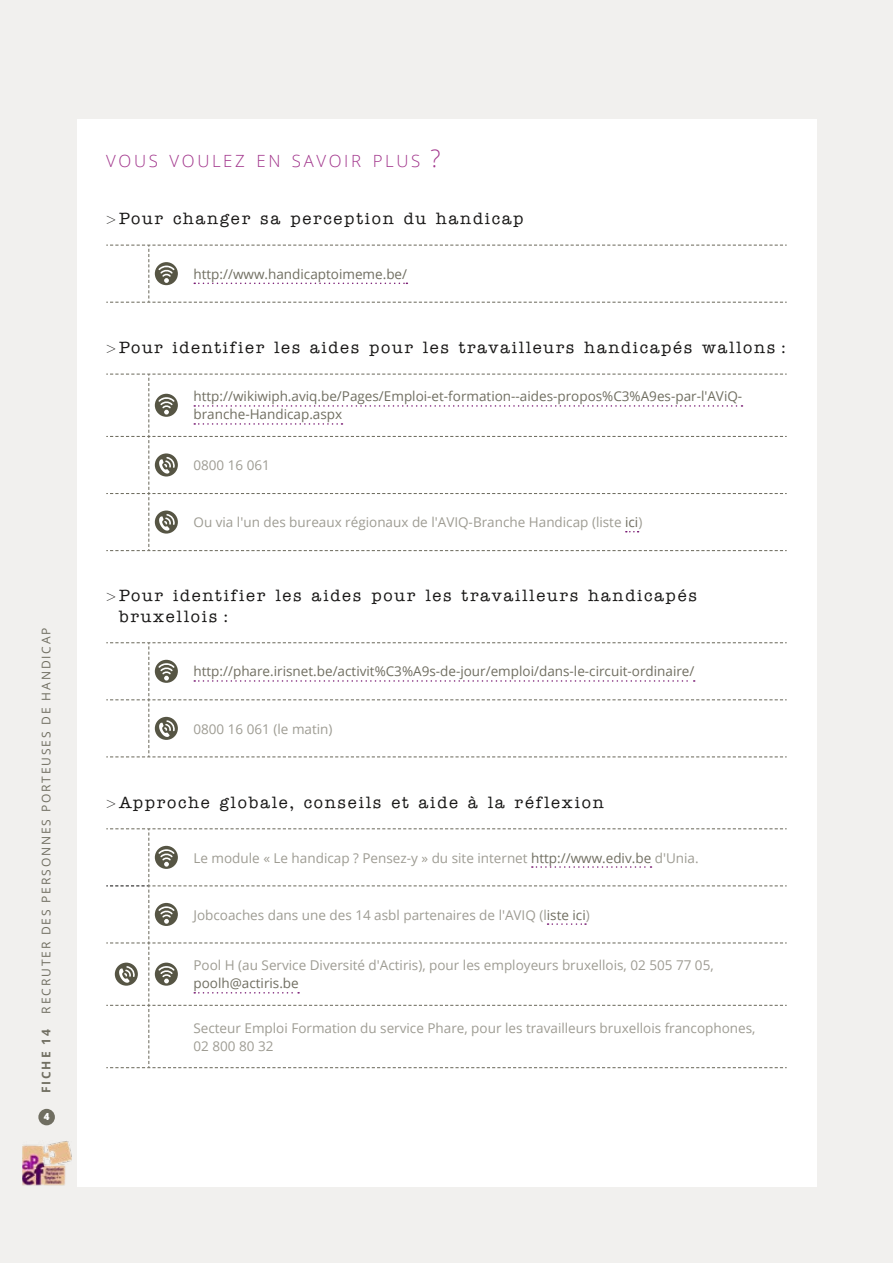
<style>
.page{position:relative;width:893px;height:1263px;background:#f1f0ee}
.page>*{position:absolute;margin:0;border:0;box-sizing:border-box;transform-origin:0 0}
.t1{font:300 16.8px "Open Sans";letter-spacing:.155em;color:#a1348b}
.t2{font:500 16.5px/20.2px "American Typewriter";letter-spacing:.11em;color:#181716}
.t3{font:13.5px/18px "Open Sans";color:#9e9c93}
.t4{font:13.5px/18px "Open Sans";color:#706e61}
.t5{font:12px "Open Sans";letter-spacing:.155em;color:#706e61}
.t6{font:700 12px "Open Sans";letter-spacing:.155em;color:#706e61}
.t7{font:800 9.75px "Open Sans";color:#fff}
.s1{font-size:24px}
.s2{font-weight:300;font-stretch:condensed}
.s3{color:#706e61}
</style>
<div class="page">
<div style="left:38px;top:1109px;width:17px;height:16px;background:#706e61;border-radius:50%"></div>
<div style="left:77px;top:119px;width:739px;height:1067px;background:#fff"></div>
<img style="left:22px;top:1141px;width:50px;height:44px">
<svg style="left:106px;top:245px;width:681px;height:58px"></svg>
<svg style="left:106px;top:374px;width:681px;height:177px"></svg>
<svg style="left:106px;top:642px;width:681px;height:115px"></svg>
<svg style="left:106px;top:828px;width:681px;height:240px"></svg>
<p class="t5" style="left:38px;top:1013px;width:388px;rotate:-90deg">RECRUTER DES PERSONNES PORTEUSES DE HANDICAP</p>
<p class="t6" style="left:38px;top:1093px;width:65px;rotate:-90deg">FICHE 14</p>
<p class="t7" style="left:44px;top:1109px;width:7px">4</p>
<p class="t1" style="left:106px;top:150px;width:336px">VOUS VOULEZ EN SAVOIR PLUS <span class="s1">?</span></p>
<p class="t2" style="left:106px;top:208px;width:419px"><span class="s2">&gt;</span>Pour changer sa perception du handicap</p>
<p class="t4" style="left:193px;top:265px;width:215px">http://www.handicaptoimeme.be/</p>
<p class="t2" style="left:106px;top:337px;width:682px"><span class="s2">&gt;</span>Pour identifier les aides pour les travailleurs handicapés wallons :</p>
<p class="t4" style="left:193px;top:387px;width:550px">http://wikiwiph.aviq.be/Pages/Emploi-et-formation--aides-propos%C3%A9es-par-l'AViQ&shy;branche-Handicap.aspx</p>
<p class="t3" style="left:193px;top:456px;width:78px">0800 16 061</p>
<p class="t3" style="left:193px;top:513px;width:450px">Ou via l'un des bureaux régionaux de l'AVIQ-Branche Handicap (liste <span class="s3">ici</span>)</p>
<p class="t2" style="left:119px;top:586px;width:579px;text-indent:-13px"><span class="s2">&gt;</span>Pour identifier les aides pour les travailleurs handicapés bruxellois :</p>
<p class="t4" style="left:193px;top:662px;width:502px">http://phare.irisnet.be/activit%C3%A9s-de-jour/emploi/dans-le-circuit-ordinaire/</p>
<p class="t3" style="left:193px;top:719px;width:141px">0800 16 061 (le matin)</p>
<p class="t2" style="left:106px;top:792px;width:499px"><span class="s2">&gt;</span>Approche globale, conseils et aide à la réflexion</p>
<p class="t3" style="left:193px;top:848px;width:507px">Le module « Le handicap ? Pensez-y » du site internet <span class="s3">http://www.ediv.be</span> d'Unia.</p>
<p class="t3" style="left:193px;top:905px;width:398px">Jobcoaches dans une des 14 asbl partenaires de l'AVIQ (l<span class="s3">iste ici</span>)</p>
<p class="t3" style="left:193px;top:956px;width:522px">Pool H (au Service Diversité d'Actiris), pour les employeurs bruxellois, 02 505 77 05,</p>
<p class="t4" style="left:193px;top:974px;width:107px">poolh@actiris.be</p>
<p class="t3" style="left:193px;top:1018px;width:563px">Secteur Emploi Formation du service Phare, pour les travailleurs bruxellois francophones,<br>02 800 80 32</p>
</div>
